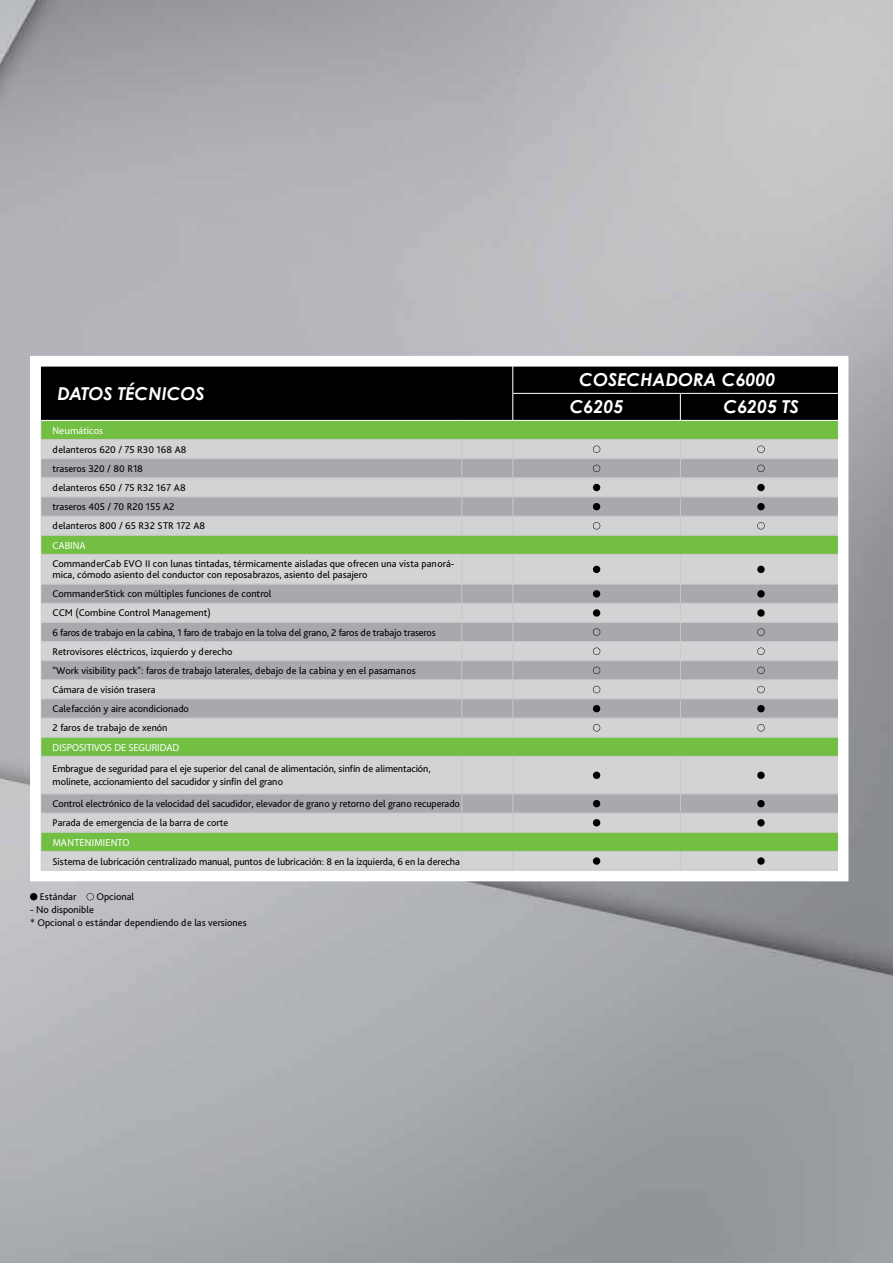
<style>
.page{position:relative;width:893px;height:1263px;background:#fff}
.page>*{position:absolute;margin:0;border:0;box-sizing:border-box;transform-origin:0 0}
.t1{font:italic 700 17.85px/27.2px "Century Gothic Pro Cyr";color:#fff}
.t2{font:10.2px/19.2px "Bliss Pro";color:#000}
.t3{font:10.2px "Myriad Pro";color:#fff}
.t4{font:10.2px "Myriad Pro";letter-spacing:.02em;color:#fff}
</style>
<div class="page">
<img style="left:0;top:0;width:893px;height:1263px">
<svg style="left:30px;top:893px;width:7px;height:7px"></svg>
<svg style="left:87px;top:893px;width:7px;height:7px"></svg>
<svg style="left:42px;top:814px;width:795px;height:56px;background:#b1cca3"></svg>
<svg style="left:42px;top:757px;width:795px;height:56px;background:#c3c5c6"></svg>
<hr style="left:41px;top:756px;width:421px;height:1px;background:#c7c8ca">
<hr style="left:41px;top:757px;width:1px;height:37px;background:#c7c8ca">
<hr style="left:462px;top:756px;width:51px;height:1px;background:#c7c8ca">
<hr style="left:461px;top:757px;width:1px;height:37px;background:#c7c8ca">
<hr style="left:513px;top:756px;width:167px;height:1px;background:#c7c8ca">
<hr style="left:512px;top:757px;width:1px;height:37px;background:#c7c8ca">
<hr style="left:680px;top:756px;width:162px;height:1px;background:#c7c8ca">
<hr style="left:680px;top:757px;width:1px;height:37px;background:#c7c8ca">
<hr style="left:41px;top:794px;width:421px;height:1px;background:#c7c8ca">
<hr style="left:462px;top:794px;width:51px;height:1px;background:#c7c8ca">
<hr style="left:513px;top:794px;width:167px;height:1px;background:#c7c8ca">
<hr style="left:680px;top:794px;width:162px;height:1px;background:#c7c8ca">
<hr style="left:41px;top:813px;width:421px;height:1px;background:#c7c8ca">
<hr style="left:462px;top:813px;width:51px;height:1px;background:#c7c8ca">
<svg style="left:461px;top:794px;width:1px;height:38px"></svg>
<hr style="left:513px;top:813px;width:167px;height:1px;background:#c7c8ca">
<svg style="left:512px;top:794px;width:1px;height:38px"></svg>
<hr style="left:680px;top:813px;width:162px;height:1px;background:#c7c8ca">
<svg style="left:680px;top:795px;width:1px;height:37px"></svg>
<hr style="left:41px;top:832px;width:421px;height:1px;background:#c7c8ca">
<hr style="left:462px;top:832px;width:51px;height:1px;background:#c7c8ca">
<hr style="left:513px;top:832px;width:167px;height:1px;background:#c7c8ca">
<hr style="left:680px;top:832px;width:162px;height:1px;background:#c7c8ca">
<hr style="left:41px;top:851px;width:421px;height:1px;background:#c7c8ca">
<svg style="left:41px;top:794px;width:1px;height:76px"></svg>
<hr style="left:462px;top:851px;width:51px;height:1px;background:#c7c8ca">
<svg style="left:461px;top:852px;width:1px;height:18px"></svg>
<hr style="left:513px;top:851px;width:167px;height:1px;background:#c7c8ca">
<svg style="left:512px;top:852px;width:1px;height:18px"></svg>
<hr style="left:680px;top:851px;width:162px;height:1px;background:#c7c8ca">
<svg style="left:680px;top:852px;width:1px;height:18px"></svg>
<svg style="left:41px;top:367px;width:796px;height:389px;background:#9ba797"></svg>
<svg style="left:593px;top:772px;width:7px;height:7px"></svg>
<svg style="left:757px;top:772px;width:8px;height:7px"></svg>
<svg style="left:593px;top:800px;width:7px;height:7px"></svg>
<svg style="left:757px;top:800px;width:8px;height:7px"></svg>
<svg style="left:593px;top:819px;width:7px;height:7px"></svg>
<svg style="left:757px;top:819px;width:8px;height:7px"></svg>
<svg style="left:593px;top:857px;width:7px;height:8px"></svg>
<svg style="left:757px;top:857px;width:8px;height:8px"></svg>
<h1 class="t1" style="left:58px;top:379px;width:149px">DATOS TÉCNICOS</h1>
<h1 class="t1" style="left:570px;top:366px;width:207px;text-indent:10px">COSECHADORA C6000<br>C6205</h1>
<h1 class="t1" style="left:723px;top:393px;width:77px">C6205 TS</h1>
<p class="t3" style="left:53px;top:424px;width:52px">Neumáticos</p>
<p class="t2" style="left:53px;top:439px;width:154px">delanteros 620 / 75 R30 168 A8 traseros 320 / 80 R18<br>delanteros 650 / 75 R32 167 A8 traseros 405 / 70 R20 155 A2 delanteros 800 / 65 R32 STR 172 A8</p>
<p class="t3" style="left:53px;top:539px;width:35px">CABINA</p>
<p class="t2" style="left:53px;top:558px;width:404px;line-height:11.2px">CommanderCab EVO II con lunas tintadas, térmicamente aisladas que ofrecen una vista panorá&shy;mica, cómodo asiento del conductor con reposabrazos, asiento del pasajero</p>
<p class="t2" style="left:53px;top:584px;width:385px">CommanderStick con múltiples funciones de control<br>CCM (Combine Control Management)<br>6 faros de trabajo en la cabina, 1 faro de trabajo en la tolva del grano, 2 faros de trabajo traseros Retrovisores eléctricos, izquierdo y derecho<br>"Work visibility pack": faros de trabajo laterales, debajo de la cabina y en el pasamanos Cámara de visión trasera<br>Calefacción y aire acondicionado<br>2 faros de trabajo de xenón</p>
<p class="t3" style="left:53px;top:741px;width:128px">DISPOSITIVOS DE SEGURIDAD</p>
<p class="t2" style="left:53px;top:762px;width:380px;line-height:13px">Embrague de seguridad para el eje superior del canal de alimentación, sinfín de alimentación, molinete, accionamiento del sacudidor y sinfín del grano</p>
<p class="t2" style="left:53px;top:794px;width:409px">Control electrónico de la velocidad del sacudidor, elevador de grano y retorno del grano recuperado<br>Parada de emergencia de la barra de corte</p>
<p class="t4" style="left:53px;top:836px;width:78px">MANTENIMIENTO</p>
<p class="t2" style="left:53px;top:851px;width:409px">Sistema de lubricación centralizado manual, puntos de lubricación: 8 en la izquierda, 6 en la derecha</p>
<p class="t2" style="left:40px;top:887px;width:38px">Estándar</p>
<p class="t2" style="left:96px;top:887px;width:39px">Opcional</p>
<p class="t2" style="left:30px;top:903px;width:218px;line-height:13px">- No disponible<br>* Opcional o estándar dependiendo de las versiones</p>
</div>
